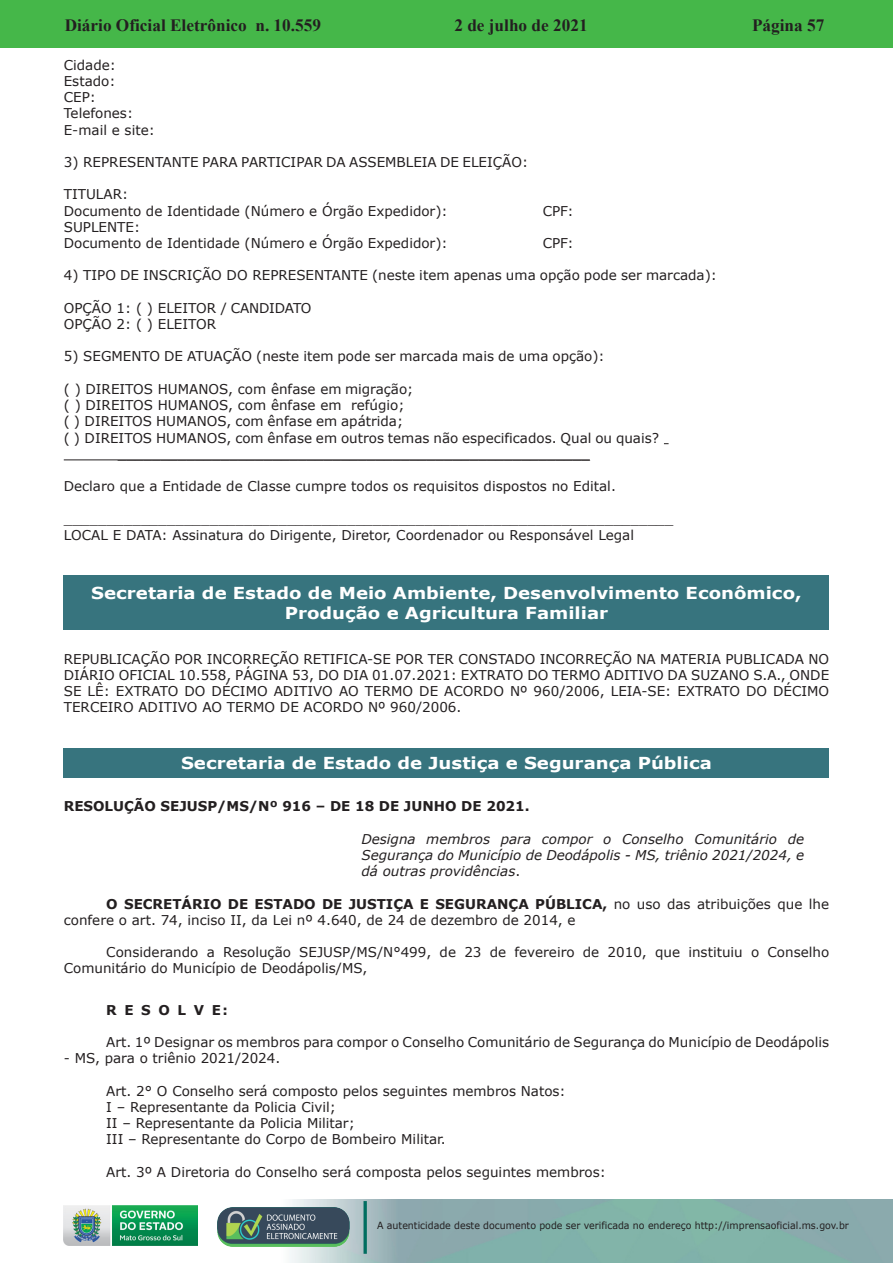
<style>
.page{position:relative;width:893px;height:1263px;background:#fff}
.page>*{position:absolute;margin:0;border:0;box-sizing:border-box;transform-origin:0 0}
.t1{font:700 17.25px "Times New Roman";color:#231f20}
.Atos_Normativos_das{font:700 16.5px/19.8px "Verdana";color:#fff;text-align:center;scale:1.1 1}
.Recuo_de_corpo_de_te{font:13.5px/16.2px "Verdana";color:#231f20}
.Recuo_de_corpo_de_te-2{font:italic 13.5px/16.2px "Verdana";color:#231f20;text-align:justify}
.t2{font:700 13.5px "Verdana";color:#231f20}
.t3{font:9.9px "Verdana";color:#231f20;scale:.95 1}
.s1{font-style:normal}
.s2{font-weight:700}
</style>
<div class="page">
<div style="left:0;top:0;width:893px;height:48px;background:#45b749"></div>
<img style="left:63px;top:1199px;width:830px;height:64px">
<img style="left:364px;top:1202px;width:2px;height:51px">
<img style="left:218px;top:1207px;width:132px;height:39px">
<img style="left:64px;top:1205px;width:134px;height:41px">
<hr style="left:64px;top:459px;width:526px;height:1px;background:#231f20">
<div style="left:64px;top:575px;width:765px;height:55px;background:#37747e"></div>
<div style="left:64px;top:748px;width:765px;height:29px;background:#37747e"></div>
<p class="t1" style="left:65px;top:13px;width:258px">Diário Oficial Eletrônico n. 10.559</p>
<p class="t1" style="left:454px;top:13px;width:135px">2 de julho de 2021</p>
<p class="t1" style="left:752px;top:13px;width:74px">Página 57</p>
<p class="Recuo_de_corpo_de_te" style="left:64px;top:57px;width:54px">Cidade:</p>
<p class="Recuo_de_corpo_de_te" style="left:64px;top:73px;width:53px">Estado:</p>
<p class="Recuo_de_corpo_de_te" style="left:64px;top:89px;width:34px">CEP:</p>
<p class="Recuo_de_corpo_de_te" style="left:64px;top:105px;width:71px">Telefones:</p>
<p class="Recuo_de_corpo_de_te" style="left:64px;top:122px;width:93px">E-mail e site:</p>
<p class="Recuo_de_corpo_de_te" style="left:64px;top:154px;width:466px">3) REPRESENTANTE PARA PARTICIPAR DA ASSEMBLEIA DE ELEIÇÃO:</p>
<p class="Recuo_de_corpo_de_te" style="left:64px;top:186px;width:66px">TITULAR:</p>
<p class="Recuo_de_corpo_de_te" style="left:64px;top:203px;width:385px">Documento de Identidade (Número e Órgão Expedidor):</p>
<p class="Recuo_de_corpo_de_te" style="left:543px;top:203px;width:32px">CPF:</p>
<p class="Recuo_de_corpo_de_te" style="left:64px;top:219px;width:78px">SUPLENTE:</p>
<p class="Recuo_de_corpo_de_te" style="left:64px;top:235px;width:385px">Documento de Identidade (Número e Órgão Expedidor):</p>
<p class="Recuo_de_corpo_de_te" style="left:543px;top:235px;width:32px">CPF:</p>
<p class="Recuo_de_corpo_de_te" style="left:64px;top:267px;width:655px">4) TIPO DE INSCRIÇÃO DO REPRESENTANTE (neste item apenas uma opção pode ser marcada):</p>
<p class="Recuo_de_corpo_de_te" style="left:64px;top:300px;width:249px">OPÇÃO 1: ( ) ELEITOR / CANDIDATO</p>
<p class="Recuo_de_corpo_de_te" style="left:64px;top:316px;width:154px">OPÇÃO 2: ( ) ELEITOR</p>
<p class="Recuo_de_corpo_de_te" style="left:64px;top:348px;width:542px">5) SEGMENTO DE ATUAÇÃO (neste item pode ser marcada mais de uma opção):</p>
<p class="Recuo_de_corpo_de_te" style="left:64px;top:381px;width:351px">( ) DIREITOS HUMANOS, com ênfase em migração;</p>
<p class="Recuo_de_corpo_de_te" style="left:64px;top:397px;width:342px">( ) DIREITOS HUMANOS, com ênfase em refúgio;</p>
<p class="Recuo_de_corpo_de_te" style="left:64px;top:413px;width:341px">( ) DIREITOS HUMANOS, com ênfase em apátrida;</p>
<p class="Recuo_de_corpo_de_te" style="left:64px;top:429px;width:597px">( ) DIREITOS HUMANOS, com ênfase em outros temas não especificados. Qual ou quais?</p>
<p class="Recuo_de_corpo_de_te" style="left:118px;top:446px;width:474px">_______________________________________________________</p>
<p class="Recuo_de_corpo_de_te" style="left:64px;top:478px;width:554px">Declaro que a Entidade de Classe cumpre todos os requisitos dispostos no Edital.</p>
<p class="Recuo_de_corpo_de_te" style="left:64px;top:510px;width:611px">_______________________________________________________________________</p>
<p class="Recuo_de_corpo_de_te" style="left:64px;top:527px;width:572px">LOCAL E DATA: Assinatura do Dirigente, Diretor, Coordenador ou Responsável Legal</p>
<p class="Atos_Normativos_das" style="left:91px;top:583px;width:647px">Secretaria de Estado de Meio Ambiente, Desenvolvimento Econômico,<br>Produção e Agricultura Familiar</p>
<p class="Recuo_de_corpo_de_te" style="left:64px;top:650px;width:767px;text-align:justify">REPUBLICAÇÃO POR INCORREÇÃO RETIFICA-SE POR TER CONSTADO INCORREÇÃO NA MATERIA PUBLICADA NO DIÁRIO OFICIAL 10.558, PÁGINA 53, DO DIA 01.07.2021: EXTRATO DO TERMO ADITIVO DA SUZANO S.A., ONDE SE LÊ: EXTRATO DO DÉCIMO ADITIVO AO TERMO DE ACORDO Nº 960/2006, LEIA-SE: EXTRATO DO DÉCIMO TERCEIRO ADITIVO AO TERMO DE ACORDO Nº 960/2006.</p>
<p class="Atos_Normativos_das" style="left:181px;top:753px;width:484px">Secretaria de Estado de Justiça e Segurança Pública</p>
<p class="t2" style="left:64px;top:797px;width:467px">RESOLUÇÃO SEJUSP/MS/Nº 916 – DE 18 DE JUNHO DE 2021.</p>
<p class="Recuo_de_corpo_de_te-2" style="left:361px;top:830px;width:444px">Designa membros para compor o Conselho Comunitário de Segurança do Município de Deodápolis - MS, triênio 2021/2024, e dá outras providências<span class="s1">.</span></p>
<p class="Recuo_de_corpo_de_te" style="left:64px;top:895px;width:767px;text-indent:43px"><span class="s2">O SECRETÁRIO DE ESTADO DE JUSTIÇA E SEGURANÇA PÚBLICA,</span> no uso das atribuições que lhe confere o art. 74, inciso II, da Lei nº 4.640, de 24 de dezembro de 2014, e</p>
<p class="Recuo_de_corpo_de_te" style="left:64px;top:944px;width:767px;text-indent:43px">Considerando a Resolução SEJUSP/MS/N°499, de 23 de fevereiro de 2010, que instituiu o Conselho<br>Comunitário do Município de Deodápolis/MS,</p>
<p class="t2" style="left:106px;top:1000px;width:123px">R E S O L V E:</p>
<p class="Recuo_de_corpo_de_te" style="left:106px;top:1034px;width:724px">Art. 1º Designar os membros para compor o Conselho Comunitário de Segurança do Município de Deodápolis</p>
<p class="Recuo_de_corpo_de_te" style="left:64px;top:1050px;width:218px">- MS, para o triênio 2021/2024.</p>
<p class="Recuo_de_corpo_de_te" style="left:106px;top:1082px;width:461px">Art. 2° O Conselho será composto pelos seguintes membros Natos:</p>
<p class="Recuo_de_corpo_de_te" style="left:106px;top:1099px;width:231px">I – Representante da Policia Civil;</p>
<p class="Recuo_de_corpo_de_te" style="left:106px;top:1115px;width:250px">II – Representante da Policia Militar;</p>
<p class="Recuo_de_corpo_de_te" style="left:106px;top:1131px;width:341px">III – Representante do Corpo de Bombeiro Militar.</p>
<p class="Recuo_de_corpo_de_te" style="left:106px;top:1163px;width:501px">Art. 3º A Diretoria do Conselho será composta pelos seguintes membros:</p>
<p class="t3" style="left:377px;top:1219px;width:498px">A autenticidade deste documento pode ser verificada no endereço http://imprensaoficial.ms.gov.br</p>
</div>
